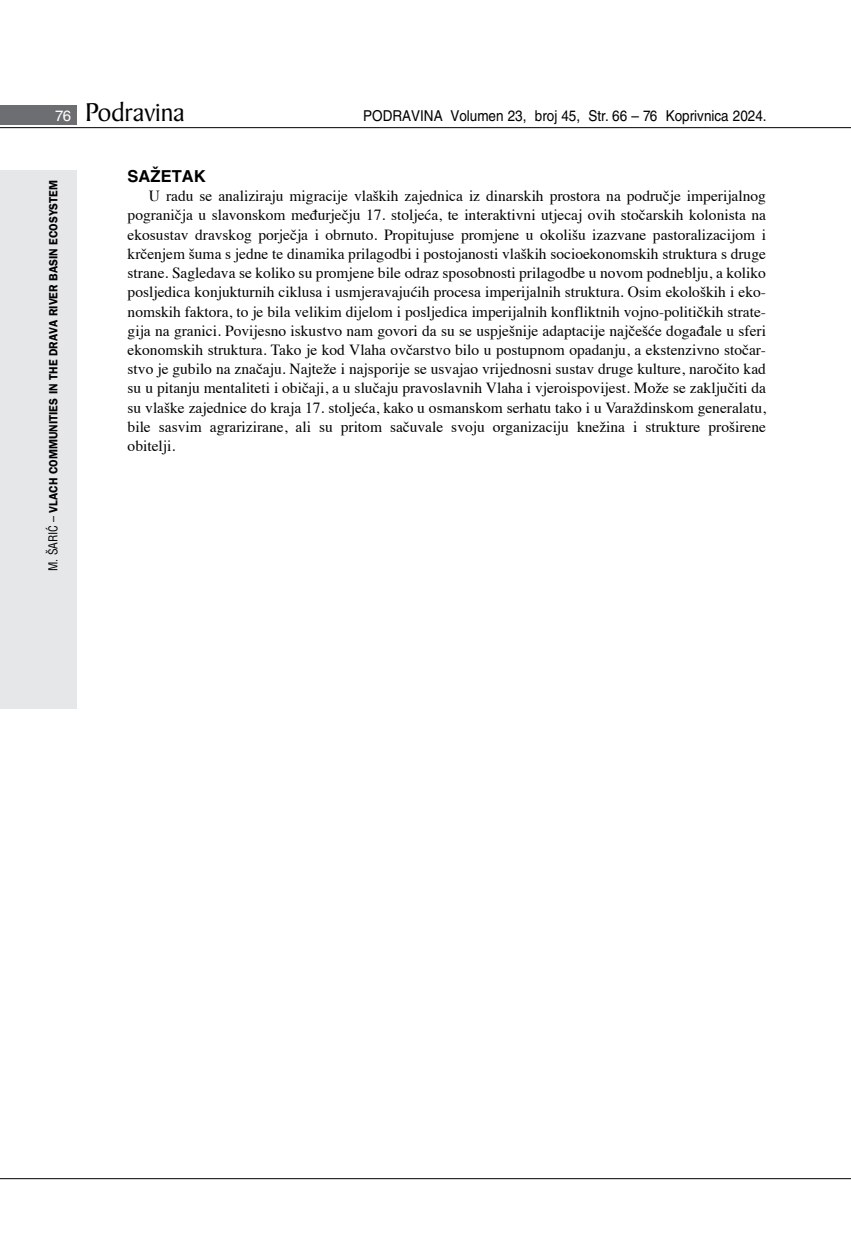
<style>
.page{position:relative;width:851px;height:1234px;background:#fff}
.page>*{position:absolute;margin:0;border:0;box-sizing:border-box;transform-origin:0 0}
.t1{font:27.6px "Baker Signet BT";color:#000}
.t2{font:700 16.5px "Helvetica LT Skin 29";color:#000}
.t3{font:15.45px/19.2px "Times";color:#000;text-align:justify}
.t4{font:15px "Helvetica LT Skin 29";color:#000;scale:.9 1}
.t5{font:600 12px "ITC Franklin Gothic Skin 29";letter-spacing:-.005em;color:#000;scale:.95 1}
.s1{font-family:"Helvetica LT Skin 29";font-size:15px;color:#fff}
.s2{font-family:"Helvetica LT Skin 29";font-weight:400;font-stretch:condensed}
</style>
<div class="page">
<div style="left:0;top:170px;width:77px;height:538px;background:#e6e7e8"></div>
<div style="left:0;top:105px;width:77px;height:19px;background:#6d6e71"></div>
<hr style="left:0;top:127px;width:850px;height:1px;background:#000">
<hr style="left:0;top:1177px;width:850px;height:1px;background:#000">
<h1 class="t1" style="left:55px;top:95px;width:131px"><span class="s1">76</span> Podravina</h1>
<p class="t4" style="left:363px;top:107px;width:450px">PODRAVINA Volumen 23, broj 45, Str. 66 – 76 Koprivnica 2024.</p>
<p class="t5" style="left:46px;top:570px;width:412px;rotate:-90deg"><span class="s2">M. ŠARIĆ –</span> VLACH COMMUNITIES IN THE DRAVA RIVER BASIN ECOSYSTEM</p>
<p class="t2" style="left:128px;top:166px;width:79px">SAŽETAK</p>
<p class="t3" style="left:128px;top:185px;width:639px;text-indent:21px">U radu se analiziraju migracije vlaških zajednica iz dinarskih prostora na područje imperijalnog pograničja u slavonskom međurječju 17. stoljeća, te interaktivni utjecaj ovih stočarskih kolonista na ekosustav dravskog porječja i obrnuto. Propitujuse promjene u okolišu izazvane pastoralizacijom i krčenjem šuma s jedne te dinamika prilagodbi i postojanosti vlaških socioekonomskih struktura s druge strane. Sagledava se koliko su promjene bile odraz sposobnosti prilagodbe u novom podneblju, a koliko posljedica konjukturnih ciklusa i usmjeravajućih procesa imperijalnih struktura. Osim ekoloških i eko&shy;nomskih faktora, to je bila velikim dijelom i posljedica imperijalnih konfliktnih vojno-političkih strate&shy;gija na granici. Povijesno iskustvo nam govori da su se uspješnije adaptacije najčešće događale u sferi ekonomskih struktura. Tako je kod Vlaha ovčarstvo bilo u postupnom opadanju, a ekstenzivno stočar&shy;stvo je gubilo na značaju. Najteže i najsporije se usvajao vrijednosni sustav druge kulture, naročito kad su u pitanju mentaliteti i običaji, a u slučaju pravoslavnih Vlaha i vjeroispovijest. Može se zaključiti da su vlaške zajednice do kraja 17. stoljeća, kako u osmanskom serhatu tako i u Varaždinskom generalatu, bile sasvim agrarizirane, ali su pritom sačuvale svoju organizaciju knežina i strukture proširene obitelji.</p>
</div>
